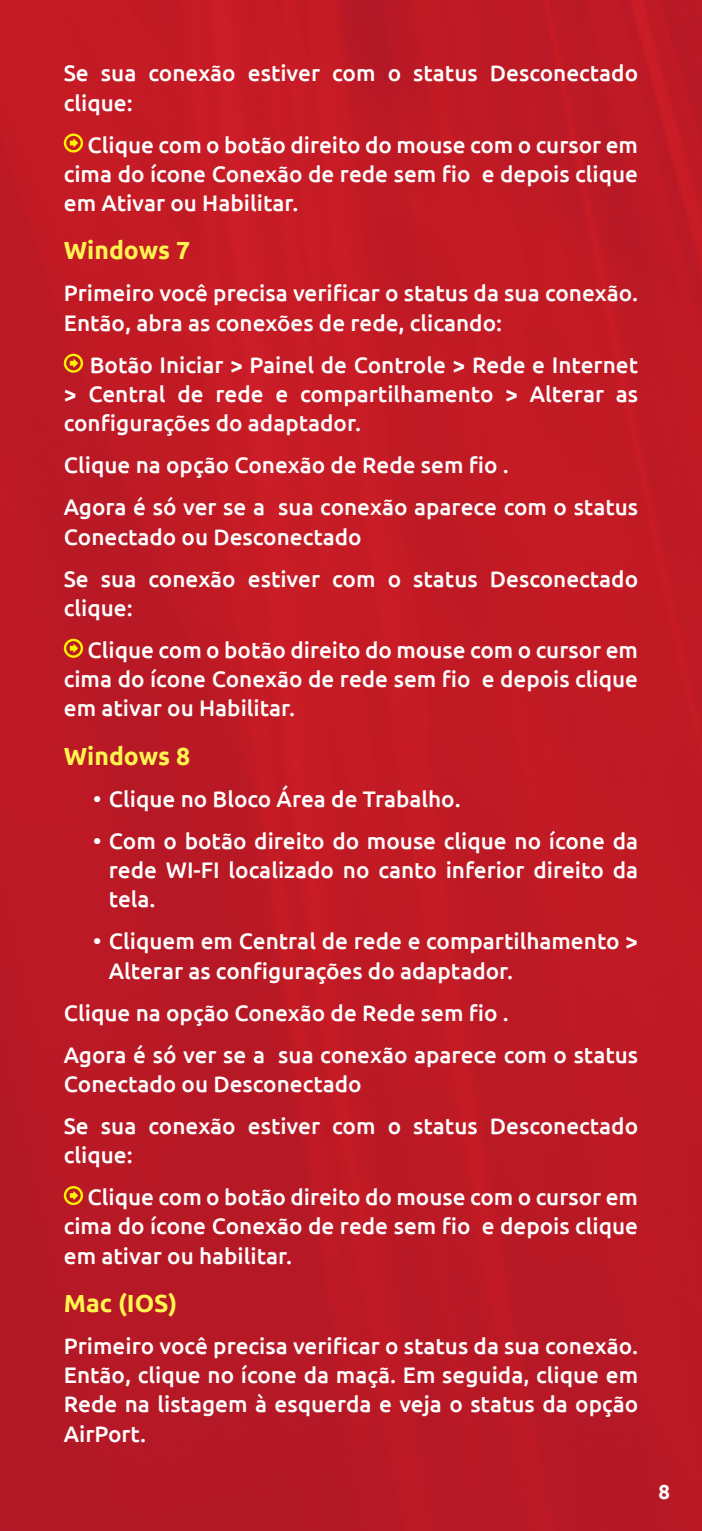
<style>
.page{position:relative;width:702px;height:1531px;background:#fff}
.page>*{position:absolute;margin:0;border:0;box-sizing:border-box;transform-origin:0 0}
.t1{font:700 24.75px "Ubuntu";color:#fff450}
.t2{font:500 22.5px/29.2px "Ubuntu";color:#fff}
.t3{font:700 20.25px "Ubuntu";color:#fff}
</style>
<div class="page">
<img style="left:0;top:0;width:702px;height:1531px">
<svg style="left:64px;top:133px;width:19px;height:19px"></svg>
<svg style="left:64px;top:354px;width:19px;height:19px"></svg>
<svg style="left:64px;top:639px;width:19px;height:19px"></svg>
<svg style="left:64px;top:1186px;width:19px;height:19px"></svg>
<p class="t2" style="left:64px;top:58px;width:576px">Se sua conexão estiver com o status Desconectado clique:</p>
<p class="t2" style="left:64px;top:129px;width:575px;text-align:justify;text-indent:24px">Clique com o botão direito do mouse com o cursor em cima do ícone Conexão de rede sem fio e depois clique em Ativar ou Habilitar.</p>
<p class="t1" style="left:64px;top:236px;width:128px">Windows 7</p>
<p class="t2" style="left:64px;top:278px;width:576px">Primeiro você precisa verificar o status da sua conexão.<br>Então, abra as conexões de rede, clicando:</p>
<p class="t2" style="left:64px;top:349px;width:576px;text-align:justify;text-indent:26px">Botão Iniciar &gt; Painel de Controle &gt; Rede e Internet &gt; Central de rede e compartilhamento &gt; Alterar as configurações do adaptador.</p>
<p class="t2" style="left:64px;top:443px;width:576px;line-height:42.1px">Clique na opção Conexão de Rede sem fio .<br>Agora é só ver se a sua conexão aparece com o status</p>
<p class="t2" style="left:64px;top:515px;width:576px;line-height:42.1px">Conectado ou Desconectado<br>Se sua conexão estiver com o status Desconectado</p>
<p class="t2" style="left:87px;top:586px;width:552px;line-height:42.1px;text-indent:-24px">clique:<br>Clique com o botão direito do mouse com o cursor em</p>
<p class="t2" style="left:64px;top:663px;width:575px">cima do ícone Conexão de rede sem fio e depois clique em ativar ou Habilitar.</p>
<p class="t1" style="left:64px;top:741px;width:128px">Windows 8</p>
<p class="t2" style="left:93px;top:783px;width:369px">• Clique no Bloco Área de Trabalho.</p>
<p class="t2" style="left:109px;top:825px;width:530px;text-align:justify;text-indent:-16px">• Com o botão direito do mouse clique no ícone da rede WI-FI localizado no canto inferior direito da tela.</p>
<p class="t2" style="left:109px;top:926px;width:530px;text-indent:-16px">• Cliquem em Central de rede e compartilhamento &gt;<br>Alterar as configurações do adaptador.</p>
<p class="t2" style="left:64px;top:990px;width:576px;line-height:42.1px">Clique na opção Conexão de Rede sem fio .<br>Agora é só ver se a sua conexão aparece com o status</p>
<p class="t2" style="left:64px;top:1062px;width:576px;line-height:42.1px">Conectado ou Desconectado<br>Se sua conexão estiver com o status Desconectado</p>
<p class="t2" style="left:87px;top:1133px;width:552px;line-height:42.1px;text-indent:-24px">clique:<br>Clique com o botão direito do mouse com o cursor em</p>
<p class="t2" style="left:64px;top:1211px;width:575px">cima do ícone Conexão de rede sem fio e depois clique em ativar ou habilitar.</p>
<p class="t1" style="left:64px;top:1288px;width:115px">Mac (IOS)</p>
<p class="t2" style="left:64px;top:1330px;width:576px;text-align:justify">Primeiro você precisa verificar o status da sua conexão.<br>Então, clique no ícone da maçã. Em seguida, clique em Rede na listagem à esquerda e veja o status da opção AirPort.</p>
<p class="t3" style="left:658px;top:1479px;width:13px">8</p>
</div>
